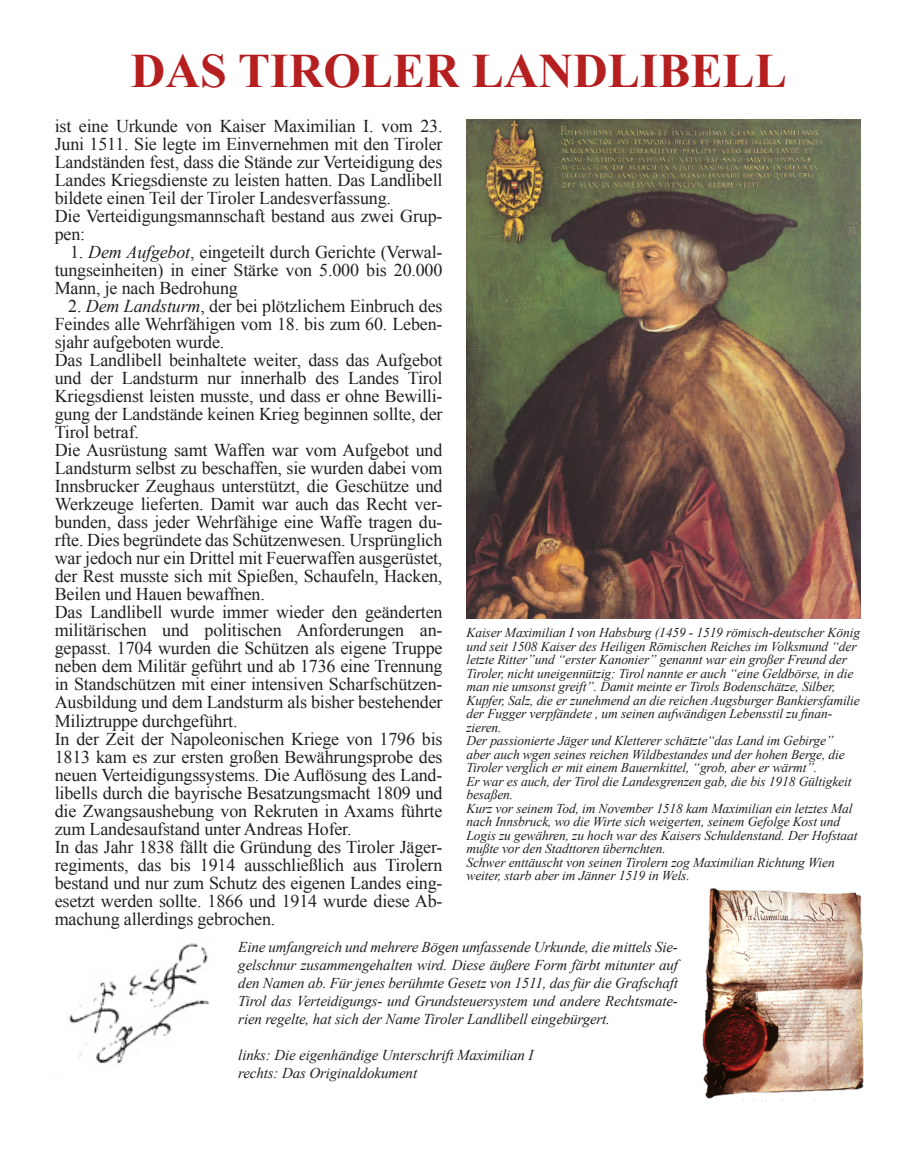
<style>
.page{position:relative;width:915px;height:1149px;background:#fff}
.page>*{position:absolute;margin:0;border:0;box-sizing:border-box;transform-origin:0 0}
.t1{font:700 48px "Times New Roman";color:#b51f20}
.t2{font:18px/18px "Times New Roman";letter-spacing:-.01em;color:#231f20;text-align:justify}
.t3{font:italic 15px/18px "Times New Roman";letter-spacing:-.01em;color:#231f20;text-align:justify}
.t4{font:italic 13.5px/13.5px "Times New Roman";letter-spacing:-.01em;color:#231f20}
.s1{font-style:italic}
</style>
<div class="page">
<img style="left:466px;top:119px;width:394px;height:499px">
<img style="left:702px;top:888px;width:162px;height:213px">
<img style="left:69px;top:943px;width:141px;height:121px">
<p class="t1" style="left:131px;top:37px;width:657px">DAS TIROLER LANDLIBELL</p>
<p class="t2" style="left:55px;top:117px;width:389px">ist eine Urkunde von Kaiser Maximilian I. vom 23.<br>Juni 1511. Sie legte im Einvernehmen mit den Tiroler Landständen fest, dass die Stände zur Verteidigung des Landes Kriegsdienste zu leisten hatten. Das Landlibell bildete einen Teil der Tiroler Landesverfassung.</p>
<p class="t2" style="left:55px;top:207px;width:389px">Die Verteidigungsmannschaft bestand aus zwei Grup&shy;pen:</p>
<p class="t2" style="left:55px;top:243px;width:389px;text-indent:15px">1. <span class="s1">Dem Aufgebot</span>, eingeteilt durch Gerichte (Verwal&shy;tungseinheiten) in einer Stärke von 5.000 bis 20.000<br>Mann, je nach Bedrohung</p>
<p class="t2" style="left:55px;top:297px;width:389px;text-indent:14px">2. <span class="s1">Dem Landsturm</span>, der bei plötzlichem Einbruch des Feindes alle Wehrfähigen vom 18. bis zum 60. Leben&shy;sjahr aufgeboten wurde.</p>
<p class="t2" style="left:55px;top:351px;width:389px">Das Landlibell beinhaltete weiter, dass das Aufgebot und der Landsturm nur innerhalb des Landes Tirol Kriegsdienst leisten musste, und dass er ohne Bewilli&shy;gung der Landstände keinen Krieg beginnen sollte, der Tirol betraf.</p>
<p class="t2" style="left:55px;top:441px;width:389px">Die Ausrüstung samt Waffen war vom Aufgebot und Landsturm selbst zu beschaffen, sie wurden dabei vom Innsbrucker Zeughaus unterstützt, die Geschütze und Werkzeuge lieferten. Damit war auch das Recht ver&shy;bunden, dass jeder Wehrfähige eine Waffe tragen du&shy;rfte. Dies begründete das Schützenwesen. Ursprünglich war jedoch nur ein Drittel mit Feuerwaffen ausgerüstet, der Rest musste sich mit Spießen, Schaufeln, Hacken, Beilen und Hauen bewaffnen.</p>
<p class="t2" style="left:55px;top:603px;width:389px">Das Landlibell wurde immer wieder den geänderten militärischen und politischen Anforderungen an&shy;gepasst. 1704 wurden die Schützen als eigene Truppe neben dem Militär geführt und ab 1736 eine Trennung in Standschützen mit einer intensiven Scharfschützen-Ausbildung und dem Landsturm als bisher bestehender Miliztruppe durchgeführt.</p>
<p class="t2" style="left:55px;top:729px;width:389px">In der Zeit der Napoleonischen Kriege von 1796 bis 1813 kam es zur ersten großen Bewährungsprobe des neuen Verteidigungssystems. Die Auflösung des Land&shy;libells durch die bayrische Besatzungsmacht 1809 und die Zwangsaushebung von Rekruten in Axams führte zum Landesaufstand unter Andreas Hofer.</p>
<p class="t2" style="left:55px;top:837px;width:389px">In das Jahr 1838 fällt die Gründung des Tiroler Jäger&shy;regiments, das bis 1914 ausschließlich aus Tirolern bestand und nur zum Schutz des eigenen Landes eing&shy;esetzt werden sollte. 1866 und 1914 wurde diese Ab&shy;machung allerdings gebrochen.</p>
<p class="t4" style="left:466px;top:625px;width:395px">Kaiser Maximilian I von Habsburg (1459 - 1519 römisch-deutscher König und seit 1508 Kaiser des Heiligen Römischen Reiches im Volksmund “der letzte Ritter”und “erster Kanonier” genannt war ein großer Freund der Tiroler, nicht uneigennützig: Tirol nannte er auch “eine Geldbörse, in die man nie umsonst greift”. Damit meinte er Tirols Bodenschätze, Silber, Kupfer, Salz, die er zunehmend an die reichen Augsburger Bankiersfamilie der Fugger verpfändete , um seinen aufwändigen Lebensstil zu finan&shy;zieren.</p>
<p class="t4" style="left:466px;top:733px;width:380px">Der passionierte Jäger und Kletterer schätzte“das Land im Gebirge” aber auch wgen seines reichen Wildbestandes und der hohen Berge, die<br>Tiroler verglich er mit einem Bauernkittel, “grob, aber er wärmt”.</p>
<p class="t4" style="left:466px;top:773px;width:386px">Er war es auch, der Tirol die Landesgrenzen gab, die bis 1918 Gültigkeit besaßen.</p>
<p class="t4" style="left:466px;top:800px;width:392px">Kurz vor seinem Tod, im November 1518 kam Maximilian ein letztes Mal nach Innsbruck, wo die Wirte sich weigerten, seinem Gefolge Kost und Logis zu gewähren, zu hoch war des Kaisers Schuldenstand. Der Hofstaat mußte vor den Stadttoren übernchten.</p>
<p class="t4" style="left:466px;top:854px;width:369px">Schwer enttäuscht von seinen Tirolern zog Maximilian Richtung Wien weiter, starb aber im Jänner 1519 in Wels.</p>
<p class="t3" style="left:238px;top:937px;width:441px">Eine umfangreich und mehrere Bögen umfassende Urkunde, die mittels Sie&shy;gelschnur zusammengehalten wird. Diese äußere Form färbt mitunter auf den Namen ab. Für jenes berühmte Gesetz von 1511, das für die Grafschaft Tirol das Verteidigungs- und Grundsteuersystem und andere Rechtsmate&shy;rien regelte, hat sich der Name Tiroler Landlibell eingebürgert.</p>
<p class="t3" style="left:238px;top:1045px;width:296px">links: Die eigenhändige Unterschrift Maximilian I</p>
<p class="t3" style="left:238px;top:1063px;width:180px">rechts: Das Originaldokument</p>
</div>
